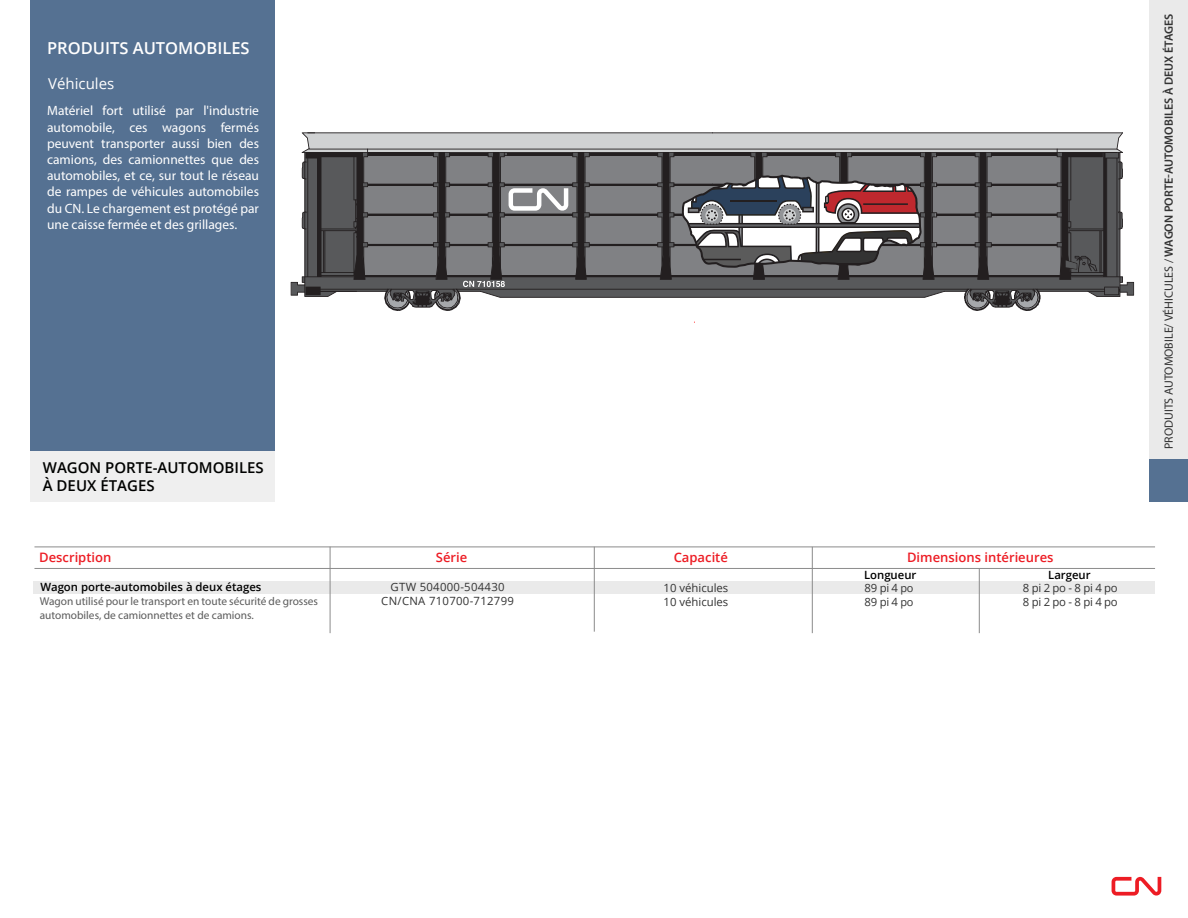
<style>
.page{position:relative;width:1188px;height:918px;background:#fff}
.page>*{position:absolute;margin:0;border:0;box-sizing:border-box;transform-origin:0 0}
.t1{font:600 16.5px "Open Sans";color:#fff}
.t2{font:600 15px/18px "Open Sans";color:#000100}
.t3{font:15px "Open Sans";color:#fff}
.t4{font:13.5px/16.2px "Myriad Pro";color:#fff;text-align:justify}
.t5{font:600 13.05px "Open Sans";color:#ed1c24}
.t6{font:600 12px "Myriad Pro";color:#333}
.t7{font:11.4px/13.6px "Myriad Pro";color:#5b5b5b}
.t8{font:600 11.4px "Open Sans";color:#000}
.t9{font:11.4px/13.8px "Open Sans";color:#333}
.t10{font:11.4px/13.8px "Open Sans";letter-spacing:.025em;color:#333;text-align:center}
.t11{font:11.4px/13.8px "Open Sans";letter-spacing:-.025em;color:#333}
.s1{font-size:10.95px}
.s2{font-weight:400}
</style>
<div class="page">
<div style="left:33px;top:581px;width:1121px;height:12px;background:#eaeaea"></div>
<hr style="left:330px;top:547px;width:1px;height:86px;background:#8b8b8b">
<hr style="left:594px;top:547px;width:1px;height:85px;background:#8b8b8b">
<hr style="left:812px;top:547px;width:1px;height:86px;background:#8b8b8b">
<hr style="left:979px;top:569px;width:1px;height:64px;background:#8b8b8b">
<hr style="left:34px;top:547px;width:1121px;height:1px;background:#8b8b8b">
<hr style="left:34px;top:568px;width:1121px;height:1px;background:#8b8b8b">
<svg style="left:1112px;top:877px;width:49px;height:19px"></svg>
<svg style="left:291px;top:132px;width:843px;height:164px"></svg>
<svg style="left:302px;top:133px;width:821px;height:177px;background:#7c7b7e"></svg>
<div style="left:1149px;top:0;width:39px;height:472px;background:#eaeaea"></div>
<div style="left:1149px;top:459px;width:39px;height:43px;background:#557192"></div>
<div style="left:30px;top:0;width:245px;height:472px;background:#557192"></div>
<div style="left:30px;top:451px;width:245px;height:51px;background:#efefef"></div>
<p class="t1" style="left:47px;top:37px;width:204px">PRODUITS AUTOMOBILES</p>
<p class="t3" style="left:48px;top:73px;width:68px">Véhicules</p>
<p class="t4" style="left:47px;top:103px;width:214px">Matériel fort utilisé par l'industrie automobile, ces wagons fermés peuvent transporter aussi bien des camions, des camionnettes que des automobiles, et ce, sur tout le réseau de rampes de véhicules automobiles du CN. Le chargement est protégé par une caisse fermée et des grillages.</p>
<p class="t2" style="left:43px;top:459px;width:222px">WAGON PORTE-AUTOMOBILES<br>À DEUX ÉTAGES</p>
<p class="t5" style="left:39px;top:548px;width:74px">Description</p>
<p class="t5" style="left:436px;top:548px;width:33px">Série</p>
<p class="t5" style="left:674px;top:548px;width:56px">Capacité</p>
<p class="t5" style="left:907px;top:548px;width:148px">Dimensions intérieures</p>
<p class="t8" style="left:864px;top:567px;width:54px">Longueur</p>
<p class="t8" style="left:1048px;top:567px;width:44px">Largeur</p>
<p class="t8" style="left:40px;top:579px;width:223px">Wagon porte-automobiles à deux étages</p>
<p class="t7" style="left:40px;top:595px;width:280px">Wagon utilisé pour le transport en toute sécurité de grosses automobiles, de camionnettes et de camions.</p>
<p class="t10" style="left:381px;top:580px;width:134px">GTW 504000-504430<br>CN/CNA 710700-712799</p>
<p class="t11" style="left:1023px;top:580px;width:96px">8 pi 2 po - 8 pi 4 po<br>8 pi 2 po - 8 pi 4 po</p>
<p class="t9" style="left:664px;top:580px;width:66px">10 véhicules<br>10 véhicules</p>
<p class="t9" style="left:865px;top:580px;width:50px">89 pi 4 <span class="s1">po<br></span>89 pi 4 <span class="s1">po</span></p>
<p class="t6" style="left:1161px;top:449px;width:437px;rotate:-90deg"><span class="s2">PRODUITS AUTOMOBILE/ VÉHICULES /</span> WAGON PORTE-AUTOMOBILES À DEUX ÉTAGES</p>
</div>
